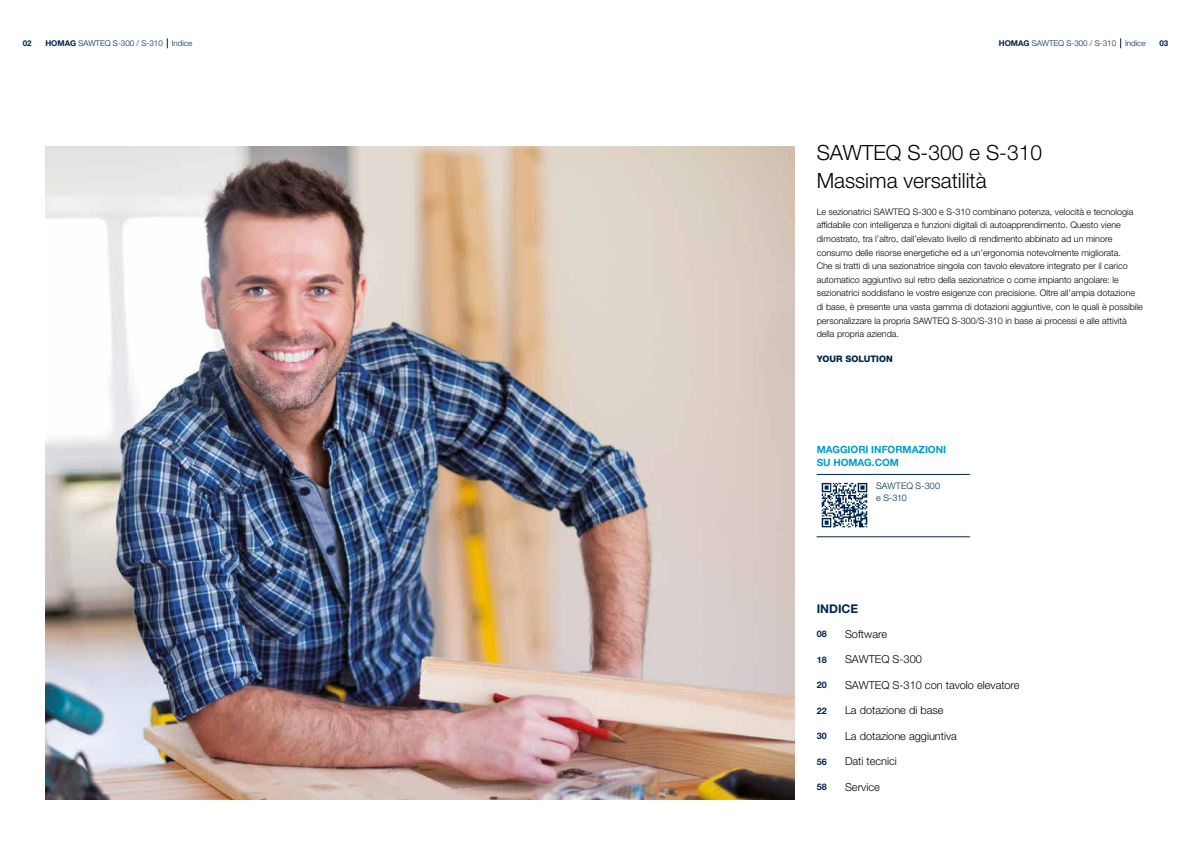
<style>
.page{position:relative;width:1191px;height:842px;background:#fff}
.page>*{position:absolute;margin:0;border:0;box-sizing:border-box;transform-origin:0 0}
.t1{font:300 21px/27.2px "Helvetica Neue LTW1 G";color:#000}
.t2{font:700 12px "Helvetica Neue LTW1 G";color:#00254b}
.t3{font:300 11px "Helvetica Neue LTW1 G";color:#000}
.t4{font:700 10px/13px "Helvetica Neue LTW1 G";color:#009dcc}
.t5{font:300 9px/13.6px "Helvetica Neue LTW1 G";color:#000}
.t6{font:300 9px/12px "Helvetica Neue LTW1 G";letter-spacing:.005em;color:#00254b}
.t7{font:700 9px "Helvetica Neue LTW1 G";color:#00254b}
.t8{font:800 9px "Helvetica Neue LTW1 G";color:#00254b}
.t9{font:300 8px "Helvetica Neue LTW1 G";color:#00254b}
.t10{font:700 8px "Helvetica Neue LTW1 G";color:#00254b}
.s1{font-weight:700}
</style>
<div class="page">
<img style="left:45px;top:147px;width:749px;height:653px">
<hr style="left:816px;top:474px;width:60px;height:1px;background:#00254b">
<hr style="left:816px;top:536px;width:60px;height:1px;background:#00254b">
<hr style="left:876px;top:474px;width:94px;height:1px;background:#00254b">
<hr style="left:876px;top:536px;width:94px;height:1px;background:#00254b">
<img style="left:821px;top:482px;width:47px;height:46px">
<p class="t10" style="left:23px;top:39px;width:10px">02</p>
<p class="t9" style="left:45px;top:39px;width:148px"><span class="s1">HOMAG</span> SAWTEQ S-300 / S-310 Indice</p>
<p class="t9" style="left:998px;top:39px;width:148px"><span class="s1">HOMAG</span> SAWTEQ S-300 / S-310 Indice</p>
<p class="t10" style="left:1159px;top:39px;width:10px">03</p>
<h1 class="t1" style="left:816px;top:139px;width:227px">SAWTEQ S-300 e S-310<br>Massima versatilità</h1>
<p class="t5" style="left:816px;top:205px;width:328px">Le sezionatrici SAWTEQ S-300 e S-310 combinano potenza, velocità e tecnologia affidabile con intelligenza e funzioni digitali di autoapprendimento. Questo viene dimostrato, tra l’altro, dall’elevato livello di rendimento abbinato ad un minore consumo delle risorse energetiche ed a un’ergonomia notevolmente migliorata.<br>Che si tratti di una sezionatrice singola con tavolo elevatore integrato per il carico automatico aggiuntivo sul retro della sezionatrice o come impianto angolare: le sezionatrici soddisfano le vostre esigenze con precisione. Oltre all’ampia dotazione di base, è presente una vasta gamma di dotazioni aggiuntive, con le quali è possibile personalizzare la propria SAWTEQ S-300/S-310 in base ai processi e alle attività della propria azienda.</p>
<p class="t8" style="left:816px;top:354px;width:77px">YOUR SOLUTION</p>
<p class="t4" style="left:816px;top:443px;width:131px">MAGGIORI INFORMAZIONI<br>SU HOMAG.COM</p>
<p class="t6" style="left:876px;top:480px;width:65px">SAWTEQ S-300 e S-310</p>
<h2 class="t2" style="left:816px;top:601px;width:43px">INDICE</h2>
<p class="t7" style="left:816px;top:628px;width:12px">08</p>
<p class="t3" style="left:845px;top:627px;width:44px">Software</p>
<p class="t7" style="left:816px;top:654px;width:12px">18</p>
<p class="t3" style="left:845px;top:653px;width:78px">SAWTEQ S-300</p>
<p class="t7" style="left:816px;top:679px;width:12px">20</p>
<p class="t3" style="left:845px;top:678px;width:176px">SAWTEQ S-310 con tavolo elevatore</p>
<p class="t7" style="left:816px;top:705px;width:12px">22</p>
<p class="t3" style="left:845px;top:704px;width:100px">La dotazione di base</p>
<p class="t7" style="left:816px;top:730px;width:12px">30</p>
<p class="t3" style="left:845px;top:729px;width:113px">La dotazione aggiuntiva</p>
<p class="t7" style="left:816px;top:756px;width:12px">56</p>
<p class="t3" style="left:845px;top:755px;width:53px">Dati tecnici</p>
<p class="t7" style="left:816px;top:781px;width:12px">58</p>
<p class="t3" style="left:845px;top:780px;width:36px">Service</p>
</div>
